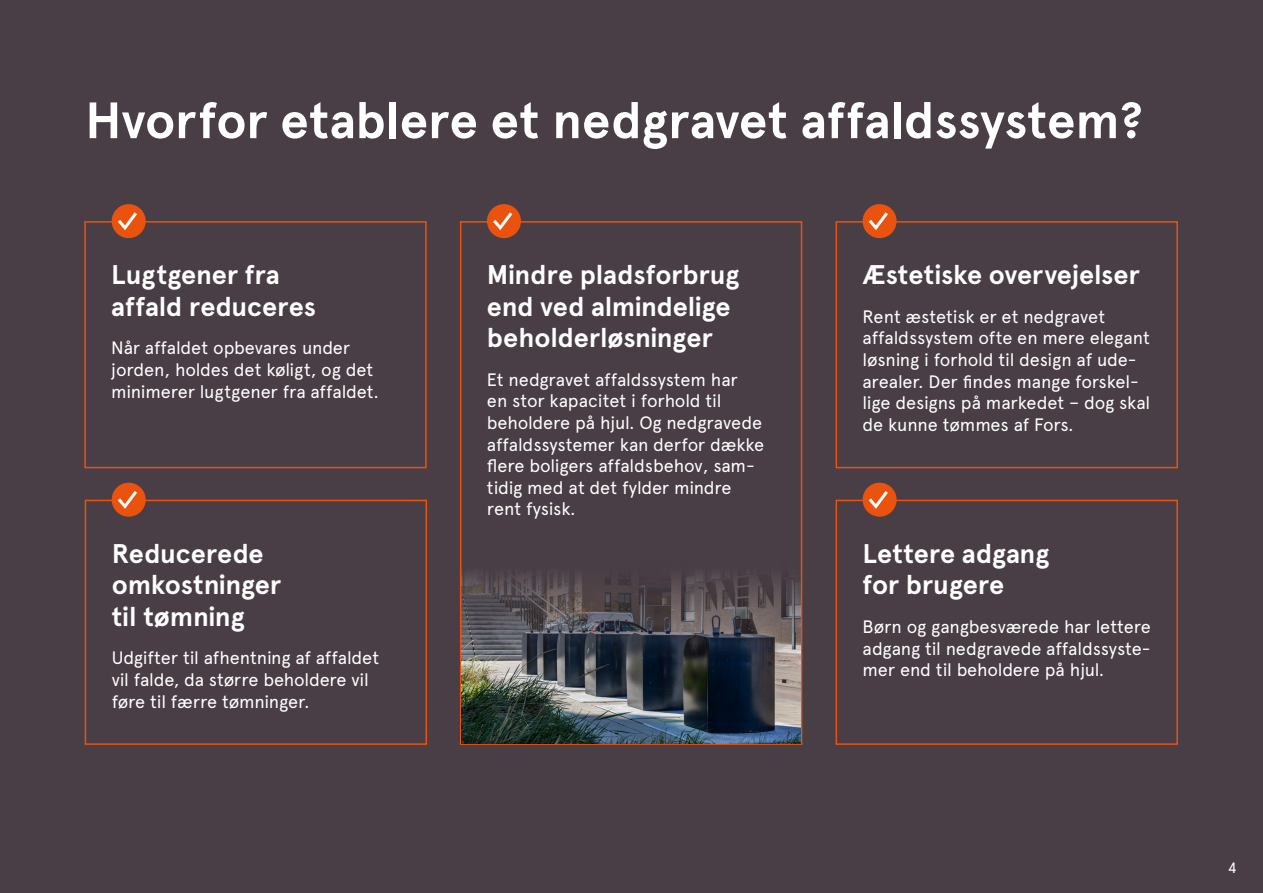
<style>
.page{position:relative;width:1263px;height:893px;background:#493e45}
.page>*{position:absolute;margin:0;border:0;box-sizing:border-box;transform-origin:0 0}
.t1{font:700 51px "Apercu Pro";letter-spacing:-.005em;color:#fff}
.t2{font:700 27px/31.5px "Apercu Pro";letter-spacing:-.005em;color:#fff}
.t3{font:18px/21.6px "Apercu Pro";letter-spacing:-.01em;color:#fff}
.t4{font:15px "Apercu Pro";color:#fff}
</style>
<div class="page">
<div style="left:84px;top:221px;width:343px;height:247px;border:2px solid #e9530e"></div>
<div style="left:460px;top:221px;width:342px;height:524px;border:2px solid #e9530e"></div>
<div style="left:835px;top:221px;width:343px;height:247px;border:2px solid #e9530e"></div>
<div style="left:85px;top:500px;width:342px;height:245px;border:2px solid #e9530e"></div>
<div style="left:835px;top:500px;width:343px;height:245px;border:2px solid #e9530e"></div>
<div style="left:112px;top:204px;width:34px;height:34px;background:#e9530e;border-radius:50%"></div>
<svg style="left:115px;top:209px;width:22px;height:24px"></svg>
<div style="left:487px;top:204px;width:34px;height:34px;background:#e9530e;border-radius:50%"></div>
<svg style="left:490px;top:209px;width:23px;height:24px"></svg>
<div style="left:862px;top:204px;width:34px;height:34px;background:#e9530e;border-radius:50%"></div>
<svg style="left:866px;top:209px;width:22px;height:24px"></svg>
<div style="left:862px;top:483px;width:34px;height:34px;background:#e9530e;border-radius:50%"></div>
<svg style="left:866px;top:488px;width:22px;height:23px"></svg>
<div style="left:112px;top:483px;width:34px;height:34px;background:#e9530e;border-radius:50%"></div>
<svg style="left:115px;top:488px;width:22px;height:23px"></svg>
<img style="left:461px;top:558px;width:340px;height:185px">
<h1 class="t1" style="left:85px;top:82px;width:1059px">Hvorfor etablere et nedgravet affaldssystem?</h1>
<h2 class="t2" style="left:111px;top:257px;width:206px">Lugtgener fra affald reduceres</h2>
<p class="t3" style="left:111px;top:336px;width:269px">Når affaldet opbevares under jorden, holdes det køligt, og det minimerer lugtgener fra affaldet.</p>
<h2 class="t2" style="left:112px;top:536px;width:171px">Reducerede omkostninger til tømning</h2>
<p class="t3" style="left:112px;top:646px;width:269px">Udgifter til afhentning af affaldet vil falde, da større beholdere vil føre til færre tømninger.</p>
<h2 class="t2" style="left:487px;top:257px;width:254px">Mindre pladsforbrug end ved almindelige beholderløsninger</h2>
<p class="t3" style="left:487px;top:367px;width:279px">Et nedgravet affaldssystem har<br>en stor kapacitet i forhold til beholdere på hjul. Og nedgravede affaldssystemer kan derfor dække flere boligers affaldsbehov, sam&shy;tidig med at det fylder mindre rent fysisk.</p>
<h2 class="t2" style="left:862px;top:257px;width:279px">Æstetiske overvejelser</h2>
<p class="t3" style="left:862px;top:304px;width:289px">Rent æstetisk er et nedgravet affaldssystem ofte en mere elegant løsning i forhold til design af ude&shy;arealer. Der findes mange forskel&shy;lige designs på markedet – dog skal de kunne tømmes af Fors.</p>
<h2 class="t2" style="left:862px;top:536px;width:188px">Lettere adgang for brugere</h2>
<p class="t3" style="left:862px;top:614px;width:290px;text-align:justify">Børn og gangbesværede har lettere adgang til nedgravede affaldssyste&shy;mer end til beholdere på hjul.</p>
<p class="t4" style="left:1228px;top:856px;width:10px">4</p>
</div>
